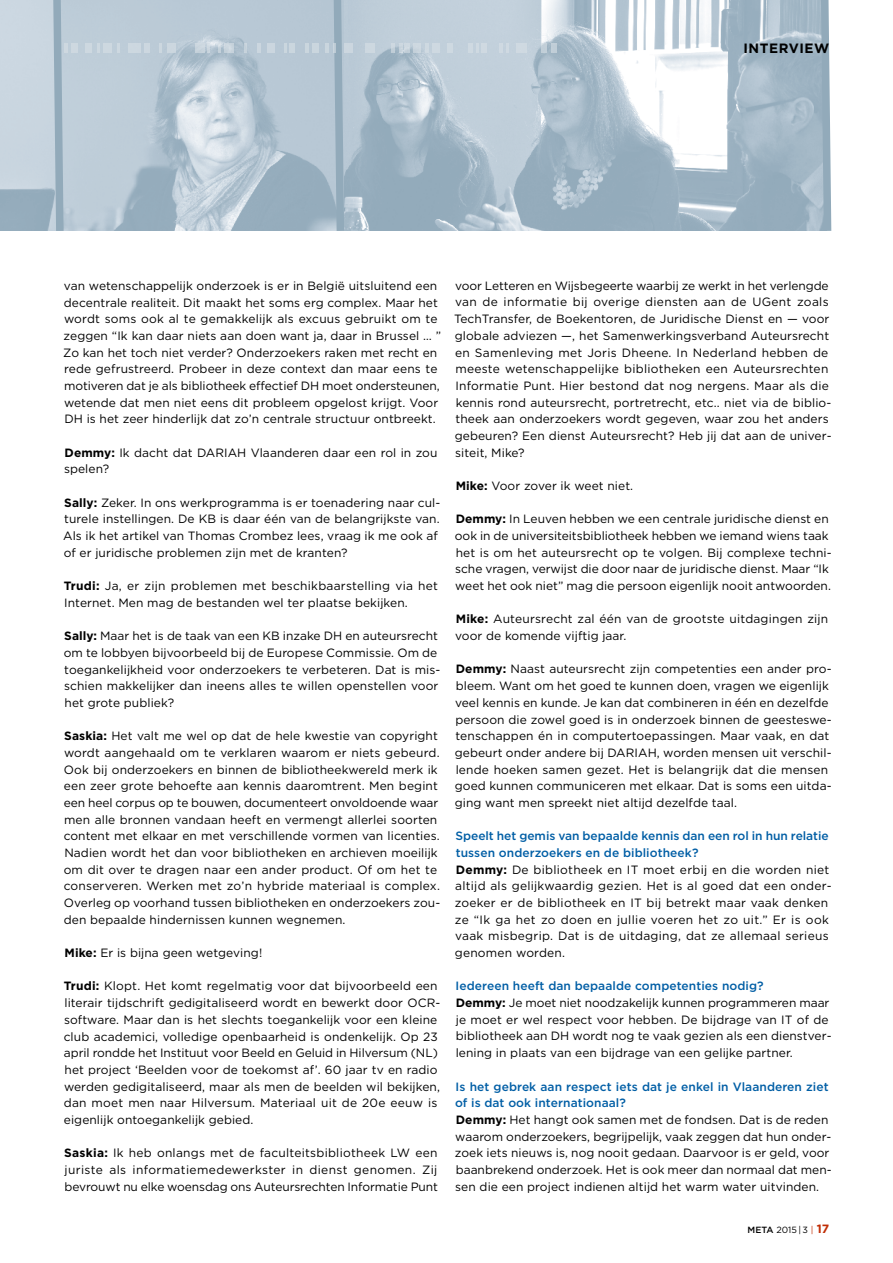
<style>
.page{position:relative;width:893px;height:1263px;background:#fff}
.page>*{position:absolute;margin:0;border:0;box-sizing:border-box;transform-origin:0 0}
.t1{font:700 13.5px "Gotham";letter-spacing:.04em;color:#000}
.t2{font:12px/16.6px "Gotham";letter-spacing:.005em;color:#000}
.t3{font:9px "Gotham";color:#000}
.s1{font-weight:700}
.s2{font-weight:500;color:#005ea5}
.s3{font-weight:500}
.s4{color:#c02d05}
.s5{font-weight:700;font-size:12px;color:#c02d05}
</style>
<div class="page">
<img style="left:348px;top:0;width:469px;height:231px">
<img style="left:67px;top:0;width:258px;height:231px">
<svg style="left:817px;top:0;width:15px;height:231px"></svg>
<svg style="left:218px;top:44px;width:2px;height:9px"></svg>
<svg style="left:117px;top:44px;width:3px;height:9px"></svg>
<div style="left:413px;top:44px;width:7px;height:9px;background:#cad6de"></div>
<svg style="left:499px;top:44px;width:10px;height:9px"></svg>
<svg style="left:159px;top:44px;width:3px;height:9px"></svg>
<svg style="left:325px;top:0;width:23px;height:231px"></svg>
<div style="left:432px;top:44px;width:7px;height:9px;background:#ced9e1"></div>
<svg style="left:425px;top:44px;width:3px;height:9px"></svg>
<div style="left:85px;top:44px;width:7px;height:9px;background:#cdd8e0"></div>
<svg style="left:257px;top:44px;width:4px;height:9px"></svg>
<svg style="left:97px;top:44px;width:3px;height:9px"></svg>
<div style="left:267px;top:44px;width:7px;height:9px;background:#cbd6df"></div>
<div style="left:103px;top:44px;width:8px;height:9px;background:#cdd8e0"></div>
<div style="left:313px;top:44px;width:6px;height:9px;background:#cad6de"></div>
<svg style="left:404px;top:44px;width:6px;height:9px"></svg>
<div style="left:71px;top:44px;width:6px;height:9px;background:#ced8e0"></div>
<div style="left:167px;top:44px;width:9px;height:9px;background:#ccd7df"></div>
<div style="left:345px;top:44px;width:8px;height:9px;background:#ccd6df"></div>
<div style="left:447px;top:44px;width:5px;height:9px;background:#ced9e1"></div>
<div style="left:224px;top:44px;width:10px;height:9px;background:#cbd6df"></div>
<div style="left:365px;top:44px;width:10px;height:9px;background:#cdd8e0"></div>
<div style="left:481px;top:44px;width:6px;height:9px;background:#cfd9e1"></div>
<svg style="left:469px;top:44px;width:10px;height:9px"></svg>
<div style="left:289px;top:44px;width:5px;height:9px;background:#cad6de"></div>
<div style="left:551px;top:44px;width:5px;height:9px;background:#c0ced7"></div>
<div style="left:129px;top:44px;width:12px;height:9px;background:#ccd8e0"></div>
<div style="left:195px;top:44px;width:9px;height:9px;background:#cad5de"></div>
<svg style="left:244px;top:44px;width:2px;height:9px"></svg>
<div style="left:516px;top:44px;width:10px;height:9px;background:#cfd9e1"></div>
<svg style="left:306px;top:44px;width:3px;height:9px"></svg>
<svg style="left:391px;top:44px;width:11px;height:9px"></svg>
<svg style="left:49px;top:0;width:18px;height:231px"></svg>
<svg style="left:284px;top:44px;width:3px;height:9px"></svg>
<div style="left:541px;top:44px;width:5px;height:9px;background:#c1ced8"></div>
<div style="left:144px;top:44px;width:6px;height:9px;background:#ccd7e0"></div>
<svg style="left:208px;top:44px;width:2px;height:9px"></svg>
<p class="t1" style="left:743px;top:40px;width:87px">interview</p>
<p class="t2" style="left:63px;top:277px;width:379px">van wetenschappelijk onderzoek is er in België uitsluitend een decentrale realiteit. Dit maakt het soms erg complex. Maar het wordt soms ook al te gemakkelijk als excuus gebruikt om te zeggen “Ik kan daar niets aan doen want ja, daar in Brussel … ” Zo kan het toch niet verder? Onderzoekers raken met recht en rede gefrustreerd. Probeer in deze context dan maar eens te motiveren dat je als bibliotheek effectief DH moet ondersteunen, wetende dat men niet eens dit probleem opgelost krijgt. Voor DH is het zeer hinderlijk dat zo’n centrale structuur ontbreekt.</p>
<p class="t2" style="left:64px;top:444px;width:375px"><span class="s1">Demmy:</span> Ik dacht dat DARIAH Vlaanderen daar een rol in zou spelen?</p>
<p class="t2" style="left:63px;top:494px;width:379px"><span class="s1">Sally:</span> Zeker. In ons werkprogramma is er toenadering naar cul&shy;turele instellingen. De KB is daar één van de belangrijkste van.<br>Als ik het artikel van Thomas Crombez lees, vraag ik me ook af of er juridische problemen zijn met de kranten?</p>
<p class="t2" style="left:64px;top:577px;width:376px"><span class="s1">Trudi:</span> Ja, er zijn problemen met beschikbaarstelling via het<br>Internet. Men mag de bestanden wel ter plaatse bekijken.</p>
<p class="t2" style="left:64px;top:627px;width:378px"><span class="s1">Sally:</span> Maar het is de taak van een KB inzake DH en auteursrecht om te lobbyen bijvoorbeeld bij de Europese Commissie. Om de toegankelijkheid voor onderzoekers te verbeteren. Dat is mis&shy;schien makkelijker dan ineens alles te willen openstellen voor het grote publiek?</p>
<p class="t2" style="left:64px;top:727px;width:378px"><span class="s1">Saskia:</span> Het valt me wel op dat de hele kwestie van copyright wordt aangehaald om te verklaren waarom er niets gebeurd.<br>Ook bij onderzoekers en binnen de bibliotheekwereld merk ik een zeer grote behoefte aan kennis daaromtrent. Men begint een heel corpus op te bouwen, documenteert onvoldoende waar men alle bronnen vandaan heeft en vermengt allerlei soorten content met elkaar en met verschillende vormen van licenties.<br>Nadien wordt het dan voor bibliotheken en archieven moeilijk om dit over te dragen naar een ander product. Of om het te conserveren. Werken met zo’n hybride materiaal is complex.<br>Overleg op voorhand tussen bibliotheken en onderzoekers zou&shy;den bepaalde hindernissen kunnen wegnemen.</p>
<p class="t2" style="left:65px;top:944px;width:199px"><span class="s1">Mike:</span> Er is bijna geen wetgeving!</p>
<p class="t2" style="left:64px;top:978px;width:378px"><span class="s1">Trudi:</span> Klopt. Het komt regelmatig voor dat bijvoorbeeld een literair tijdschrift gedigitaliseerd wordt en bewerkt door OCR&shy;software. Maar dan is het slechts toegankelijk voor een kleine club academici, volledige openbaarheid is ondenkelijk. Op 23 april rondde het Instituut voor Beeld en Geluid in Hilversum (NL) het project ‘Beelden voor de toekomst af’. 60 jaar tv en radio werden gedigitaliseerd, maar als men de beelden wil bekijken, dan moet men naar Hilversum. Materiaal uit de 20e eeuw is eigenlijk ontoegankelijk gebied.</p>
<p class="t2" style="left:64px;top:1144px;width:375px;text-align:justify"><span class="s1">Saskia:</span> Ik heb onlangs met de faculteitsbibliotheek LW een juriste als informatiemedewerkster in dienst genomen. Zij bevrouwt nu elke woensdag ons Auteursrechten Informatie Punt</p>
<p class="t2" style="left:454px;top:277px;width:379px">voor Letteren en Wijsbegeerte waarbij ze werkt in het verlengde van de informatie bij overige diensten aan de UGent zoals TechTransfer, de Boekentoren, de Juridische Dienst en — voor globale adviezen —, het Samenwerkingsverband Auteursrecht en Samenleving met Joris Dheene. In Nederland hebben de meeste wetenschappelijke bibliotheken een Auteursrechten Informatie Punt. Hier bestond dat nog nergens. Maar als die kennis rond auteursrecht, portretrecht, etc.. niet via de biblio&shy;theek aan onderzoekers wordt gegeven, waar zou het anders gebeuren? Een dienst Auteursrecht? Heb jij dat aan de univer&shy;siteit, Mike?</p>
<p class="t2" style="left:456px;top:477px;width:179px"><span class="s1">M ike:</span> Voor zover ik weet niet.</p>
<p class="t2" style="left:455px;top:510px;width:378px"><span class="s1">Demmy:</span> In Leuven hebben we een centrale juridische dienst en ook in de universiteitsbibliotheek hebben we iemand wiens taak het is om het auteursrecht op te volgen. Bij complexe techni&shy;sche vragen, verwijst die door naar de juridische dienst. Maar “Ik weet het ook niet” mag die persoon eigenlijk nooit antwoorden.</p>
<p class="t2" style="left:455px;top:611px;width:375px"><span class="s1">Mike:</span> Auteursrecht zal één van de grootste uitdagingen zijn voor de komende vijftig jaar.</p>
<p class="t2" style="left:455px;top:661px;width:378px"><span class="s1">Demmy:</span> Naast auteursrecht zijn competenties een ander pro&shy;bleem. Want om het goed te kunnen doen, vragen we eigenlijk veel kennis en kunde. Je kan dat combineren in één en dezelfde persoon die zowel goed is in onderzoek binnen de geesteswe&shy;tenschappen én in computertoepassingen. Maar vaak, en dat gebeurt onder andere bij DARIAH, worden mensen uit verschil&shy;lende hoeken samen gezet. Het is belangrijk dat die mensen goed kunnen communiceren met elkaar. Dat is soms een uitda&shy;ging want men spreekt niet altijd dezelfde taal.</p>
<p class="t2" style="left:455px;top:827px;width:378px"><span class="s2">Speelt het gemis van bepaalde kennis dan een rol in hun relatie tussen onderzoekers en de bibliotheek?<br></span><span class="s1">Demmy:</span> De bibliotheek en IT moet erbij en die worden niet altijd als gelijkwaardig gezien. Het is al goed dat een onder&shy;zoeker er de bibliotheek en IT bij betrekt maar vaak denken ze “Ik ga het zo doen en jullie voeren het zo uit.” Er is ook vaak misbegrip. Dat is de uitdaging, dat ze allemaal serieus genomen worden.</p>
<p class="t2" style="left:456px;top:977px;width:377px"><span class="s2">Iedereen heeft dan bepaalde competenties nodig?<br></span><span class="s1">Demmy:</span> Je moet niet noodzakelijk kunnen programmeren maar je moet er wel respect voor hebben. De bijdrage van IT of de bibliotheek aan DH wordt nog te vaak gezien als een dienstver&shy;lening in plaats van een bijdrage van een gelijke partner.</p>
<p class="t2" style="left:455px;top:1078px;width:378px"><span class="s2">Is het gebrek aan respect iets dat je enkel in Vlaanderen ziet of is dat ook internationaal?<br></span><span class="s1">Demmy:</span> Het hangt ook samen met de fondsen. Dat is de reden waarom onderzoekers, begrijpelijk, vaak zeggen dat hun onder&shy;zoek iets nieuws is, nog nooit gedaan. Daarvoor is er geld, voor baanbrekend onderzoek. Het is ook meer dan normaal dat men&shy;sen die een project indienen altijd het warm water uitvinden.</p>
<p class="t3" style="left:747px;top:1224px;width:83px"><span class="s3">META</span> 2015 | 3 <span class="s4">|</span> <span class="s5">17</span></p>
</div>
